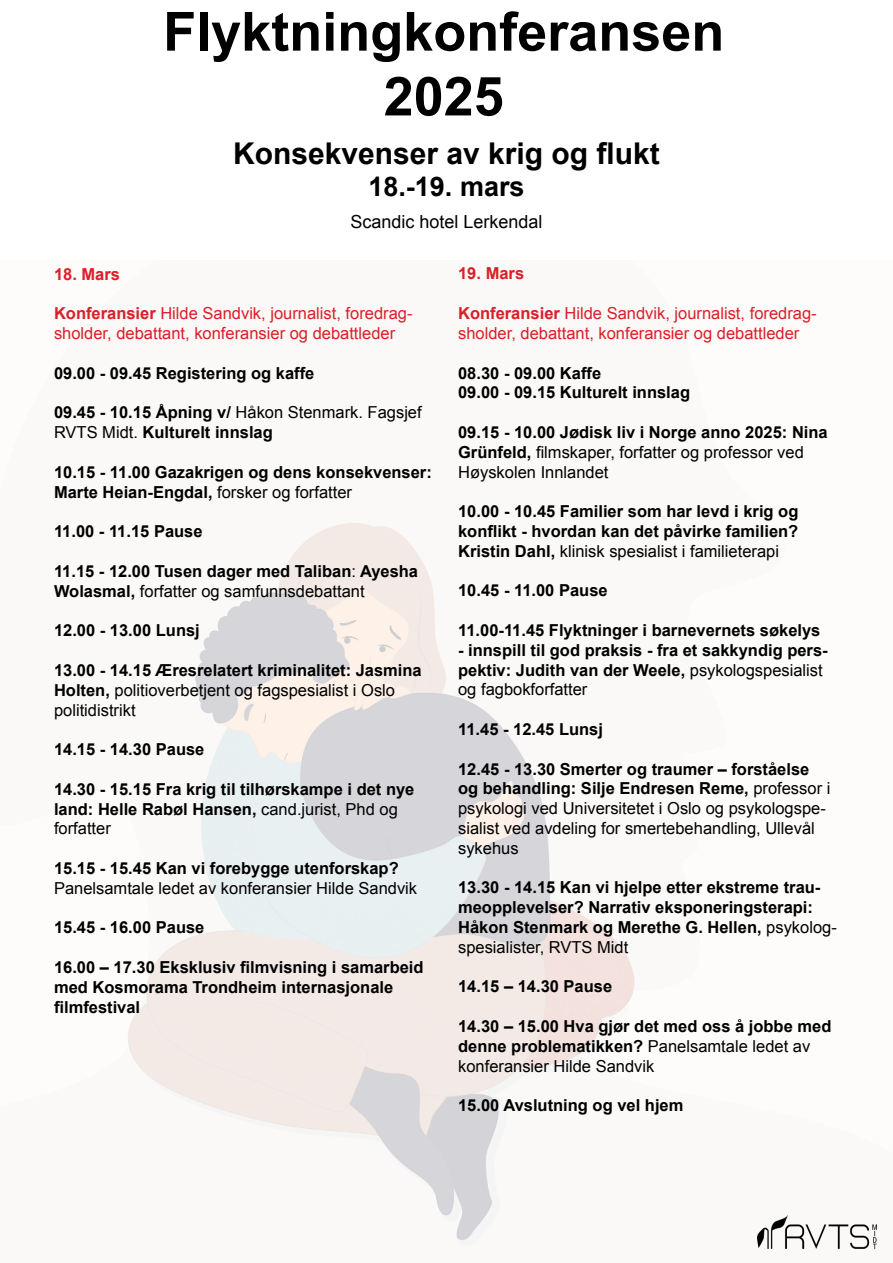
<style>
.page{position:relative;width:893px;height:1263px;background:#fff}
.page>*{position:absolute;margin:0;border:0;box-sizing:border-box;transform-origin:0 0}
.t1{font:700 54px/64.8px "Arial";color:#000;text-align:center}
.t2{font:700 30px "Arial";color:#000}
.t3{font:700 27px "Arial";color:#000}
.t4{font:18px "Arial";color:#000}
.t5{font:700 16.5px/19.8px "Arial";color:#000}
.t6{font:16.5px/19.8px "Arial";color:#000}
.t7{font:16.5px/19.8px "Arial";color:#da1f27}
.t8{font:700 16.5px "Arial";color:#da1f27}
.s1{font-weight:700}
.s2{font-weight:400}
</style>
<div class="page">
<img style="left:128px;top:523px;width:507px;height:718px">
<img style="left:757px;top:1215px;width:120px;height:34px">
<h1 class="t1" style="left:163px;top:1px;width:563px">Flyktningkonferansen<br>2025</h1>
<h2 class="t2" style="left:233px;top:133px;width:428px">Konsekvenser av krig og flukt</h2>
<h3 class="t3" style="left:368px;top:169px;width:158px">18.-19. mars</h3>
<p class="t4" style="left:350px;top:210px;width:194px">Scandic hotel Lerkendal</p>
<p class="t8" style="left:54px;top:263px;width:68px">18. Mars</p>
<p class="t7" style="left:54px;top:304px;width:360px"><span class="s1">Konferansier</span> Hilde Sandvik, journalist, foredrag&shy;sholder, debattant, konferansier og debattleder</p>
<p class="t5" style="left:54px;top:364px;width:262px">09.00 - 09.45 Registering og kaffe</p>
<p class="t5" style="left:54px;top:403px;width:369px">09.45 - 10.15 Åpning v/ <span class="s2">Håkon Stenmark. Fagsjef<br>RVTS Midt.</span> Kulturelt innslag</p>
<p class="t5" style="left:54px;top:463px;width:379px">10.15 - 11.00 Gazakrigen og dens konsekvenser:<br>Marte Heian-Engdal, <span class="s2">forsker og forfatter</span></p>
<p class="t5" style="left:54px;top:522px;width:150px">11.00 - 11.15 Pause</p>
<p class="t5" style="left:54px;top:562px;width:366px">11.15 - 12.00 Tusen dager med Taliban<span class="s2">:</span> Ayesha<br>Wolasmal, <span class="s2">forfatter og samfunnsdebattant</span></p>
<p class="t5" style="left:54px;top:621px;width:147px">12.00 - 13.00 Lunsj</p>
<p class="t6" style="left:54px;top:660px;width:369px"><span class="s1">13.00 - 14.15 Æresrelatert kriminalitet: Jasmina<br>Holten,</span> politioverbetjent og fagspesialist i Oslo politidistrikt</p>
<p class="t5" style="left:54px;top:740px;width:152px">14.15 - 14.30 Pause</p>
<p class="t5" style="left:54px;top:779px;width:362px">14.30 - 15.15 Fra krig til tilhørskampe i det nye land: Helle Rabøl Hansen, <span class="s2">cand.jurist, Phd og forfatter</span></p>
<p class="t5" style="left:54px;top:859px;width:346px">15.15 - 15.45 Kan vi forebygge utenforskap?</p>
<p class="t6" style="left:54px;top:878px;width:365px">Panelsamtale ledet av konferansier Hilde Sandvik</p>
<p class="t5" style="left:54px;top:918px;width:152px">15.45 - 16.00 Pause</p>
<p class="t5" style="left:54px;top:958px;width:371px">16.00 – 17.30 Eksklusiv filmvisning i samarbeid med Kosmorama Trondheim internasjonale filmfestival</p>
<p class="t8" style="left:458px;top:263px;width:68px">19. Mars</p>
<p class="t7" style="left:458px;top:304px;width:360px"><span class="s1">Konferansier</span> Hilde Sandvik, journalist, foredrag&shy;sholder, debattant, konferansier og debattleder</p>
<p class="t5" style="left:458px;top:363px;width:234px">08.30 - 09.00 Kaffe<br>09.00 - 09.15 Kulturelt innslag</p>
<p class="t6" style="left:458px;top:422px;width:371px"><span class="s1">09.15 - 10.00 Jødisk liv i Norge anno 2025: Nina<br>Grünfeld,</span> filmskaper, forfatter og professor ved<br>Høyskolen Innlandet</p>
<p class="t5" style="left:458px;top:502px;width:342px;text-align:justify">10.00 - 10.45 Familier som har levd i krig og konflikt - hvordan kan det påvirke familien?<br>Kristin Dahl, <span class="s2">klinisk spesialist i familieterapi</span></p>
<p class="t5" style="left:458px;top:581px;width:151px">10.45 - 11.00 Pause</p>
<p class="t5" style="left:458px;top:621px;width:364px">11.00-11.45 Flyktninger i barnevernets søkelys</p>
<p class="t5" style="left:458px;top:641px;width:371px">- innspill til god praksis - fra et sakkyndig pers&shy;pektiv: Judith van der Weele, <span class="s2">psykologspesialist og fagbokforfatter</span></p>
<p class="t5" style="left:458px;top:720px;width:146px">11.45 - 12.45 Lunsj</p>
<p class="t6" style="left:458px;top:759px;width:374px"><span class="s1">12.45 - 13.30 Smerter og traumer – forståelse og behandling: Silje Endresen Reme,</span> professor i psykologi ved Universitetet i Oslo og psykologspe&shy;sialist ved avdeling for smertebehandling, Ullevål sykehus</p>
<p class="t5" style="left:458px;top:878px;width:380px">13.30 - 14.15 Kan vi hjelpe etter ekstreme trau&shy;meopplevelser? Narrativ eksponeringsterapi:<br>Håkon Stenmark og Merethe G. Hellen, <span class="s2">psykolog&shy;spesialister, RVTS Midt</span></p>
<p class="t5" style="left:458px;top:977px;width:156px">14.15 – 14.30 Pause</p>
<p class="t5" style="left:458px;top:1017px;width:375px">14.30 – 15.00 Hva gjør det med oss å jobbe med denne problematikken? <span class="s2">Panelsamtale ledet av konferansier Hilde Sandvik</span></p>
<p class="t5" style="left:458px;top:1096px;width:227px">15.00 Avslutning og vel hjem</p>
</div>
